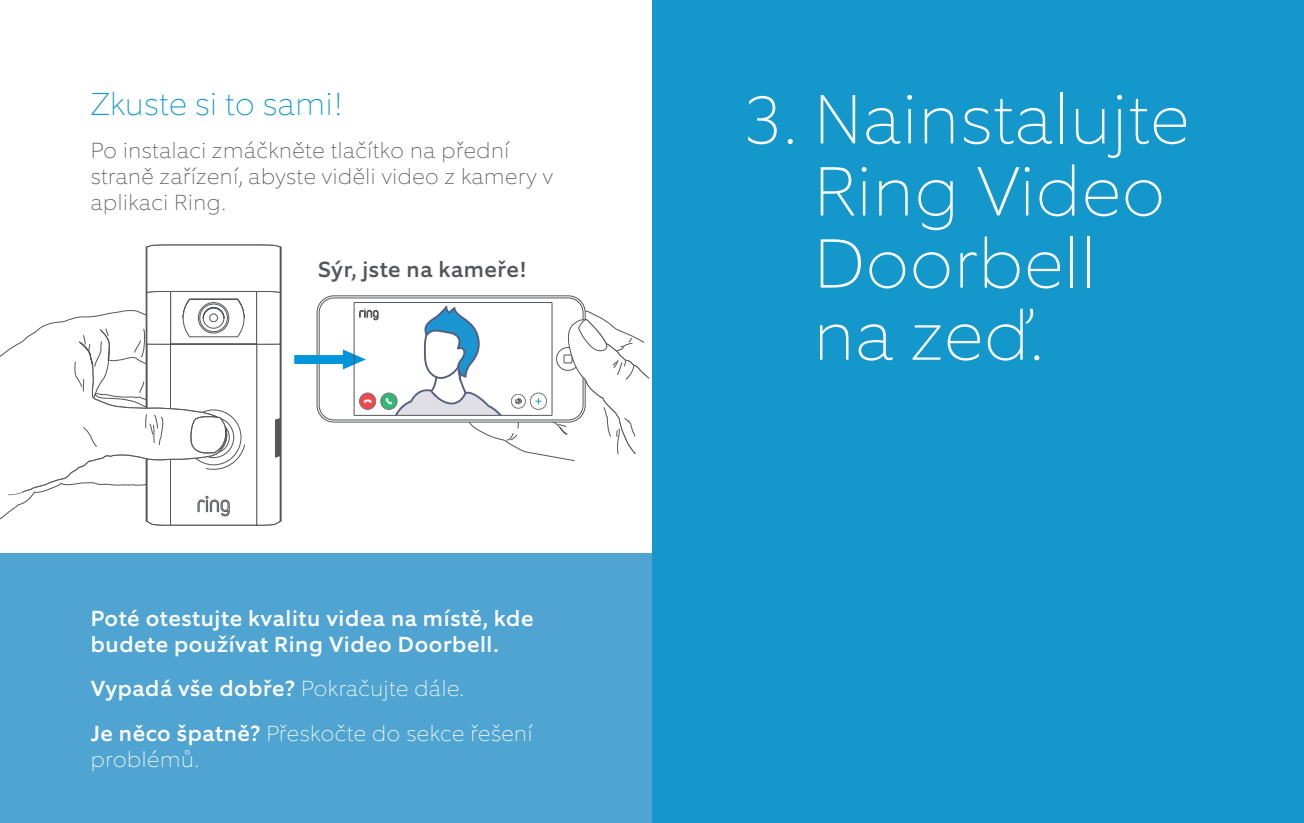
<style>
.page{position:relative;width:1304px;height:823px;background:#fff}
.page>*{position:absolute;margin:0;border:0;box-sizing:border-box;transform-origin:0 0}
.t1{font:100 70px/72px "Equip";letter-spacing:.02em;color:#fff}
.t2{font:100 32px "Equip";letter-spacing:.02em;color:#1498cb}
.t3{font:100 22px/26px "Equip";letter-spacing:.03em;color:#54565a}
.t4{font:100 22px/44px "Equip";letter-spacing:.03em;color:#fff}
.t5{font:500 22px/26px "Equip";letter-spacing:.03em;color:#fff}
.t6{font:500 22px "Equip";letter-spacing:.03em;color:#54565a}
.s1{font-weight:500}
</style>
<div class="page">
<div style="left:0;top:553px;width:652px;height:269px;background:#4fa4d1"></div>
<div style="left:317px;top:295px;width:269px;height:127px;border:1px solid #54565a;border-radius:17px"></div>
<div style="left:319px;top:297px;width:264px;height:123px;border:1px solid #54565a;border-radius:15px"></div>
<svg style="left:294px;top:349px;width:72px;height:20px"></svg>
<svg style="left:0;top:244px;width:282px;height:282px"></svg>
<div style="left:354px;top:302px;width:198px;height:113px;border:1px solid #54565a"></div>
<svg style="left:359px;top:393px;width:17px;height:16px"></svg>
<div style="left:359px;top:393px;width:17px;height:16px;border:1px solid #54565a;border-radius:50%"></div>
<svg style="left:381px;top:393px;width:16px;height:16px"></svg>
<div style="left:381px;top:393px;width:16px;height:16px;border:1px solid #54565a;border-radius:50%"></div>
<svg style="left:364px;top:399px;width:8px;height:4px"></svg>
<svg style="left:385px;top:305px;width:265px;height:156px"></svg>
<svg style="left:359px;top:308px;width:19px;height:12px"></svg>
<div style="left:652px;top:0;width:652px;height:822px;background:#1498cb"></div>
<h2 class="t2" style="left:91px;top:83px;width:253px">Zkuste si to sami!</h2>
<p class="t3" style="left:91px;top:137px;width:464px">Po instalaci zmáčkněte tlačítko na přední straně zařízení, abyste viděli video z kamery v aplikaci Ring.</p>
<p class="t6" style="left:318px;top:255px;width:209px">Sýr, jste na kameře!</p>
<p class="t5" style="left:91px;top:605px;width:444px">Poté otestujte kvalitu videa na místě, kde budete používat Ring Video Doorbell.</p>
<p class="t4" style="left:91px;top:666px;width:443px"><span class="s1">Vypadá vše dobře?</span> Pokračujte dále.<br><span class="s1">Je něco špatně?</span> Přeskočte do sekce řešení</p>
<p class="t4" style="left:91px;top:736px;width:109px">problémů.</p>
<h1 class="t1" style="left:814px;top:83px;width:377px;text-indent:-71px">3. Nainstalujte<br>Ring Video<br>Doorbell na zeď.</h1>
</div>
